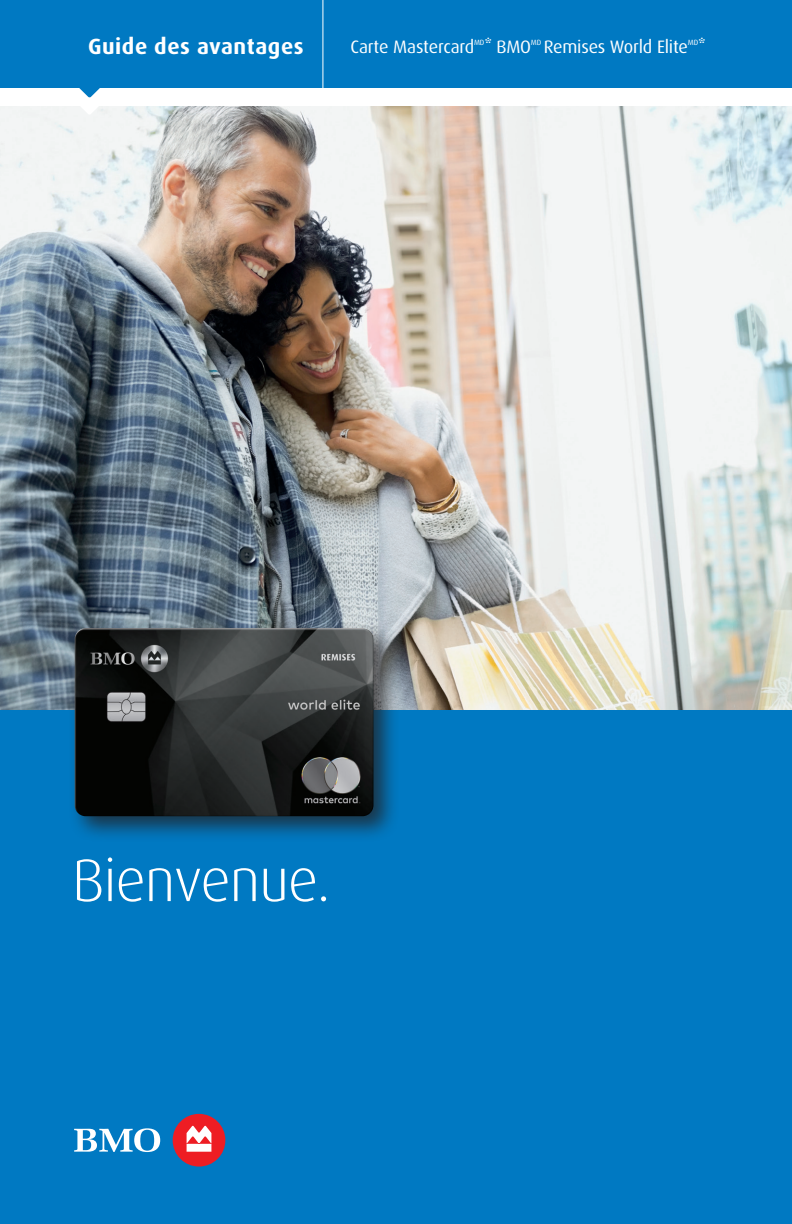
<style>
.page{position:relative;width:792px;height:1224px;background:#fff}
.page>*{position:absolute;margin:0;border:0;box-sizing:border-box;transform-origin:0 0}
.Title_H1{font:300 60px "Dax Pro";letter-spacing:-.02em;color:#fff}
.LOB_1{font:700 22px "Dax Pro";letter-spacing:.025em;color:#fff}
.LOB_2{font:18px "Dax Pro";letter-spacing:-.01em;color:#fff}
.LOB_2-2{font:7.6px "Dax Pro";color:#fff}
</style>
<div class="page">
<img style="left:0;top:106px;width:792px;height:604px">
<div style="left:0;top:710px;width:792px;height:514px;background:#0079c2"></div>
<div style="left:0;top:0;width:792px;height:88px;background:#0079c2"></div>
<hr style="left:322px;top:0;width:1px;height:99px;background:#fff">
<svg style="left:79px;top:88px;width:21px;height:27px"></svg>
<svg style="left:74px;top:1128px;width:86px;height:24px"></svg>
<div style="left:173px;top:1114px;width:52px;height:53px;background:#ee1d23;border-radius:50%"></div>
<svg style="left:187px;top:1126px;width:24px;height:26px"></svg>
<div style="left:68px;top:621px;width:332px;height:222px;background:#231f20;opacity:.75"></div>
<img style="left:75px;top:628px;width:298px;height:188px">
<h1 class="LOB_1" style="left:88px;top:32px;width:217px">Guide des avantages</h1>
<h1 class="LOB_2" style="left:350px;top:36px;width:125px">Carte Mastercard</h1>
<h1 class="LOB_2-2" style="left:474px;top:38px;width:12px">MD</h1>
<h1 class="LOB_2" style="left:484px;top:36px;width:48px">* BMO</h1>
<h1 class="LOB_2-2" style="left:531px;top:38px;width:12px">MD</h1>
<h1 class="LOB_2" style="left:544px;top:36px;width:146px">Remises World Elite</h1>
<h1 class="LOB_2-2" style="left:688px;top:38px;width:12px">MD</h1>
<h1 class="LOB_2" style="left:698px;top:36px;width:9px">*</h1>
<h1 class="Title_H1" style="left:72px;top:842px;width:260px">Bienvenue.</h1>
</div>
